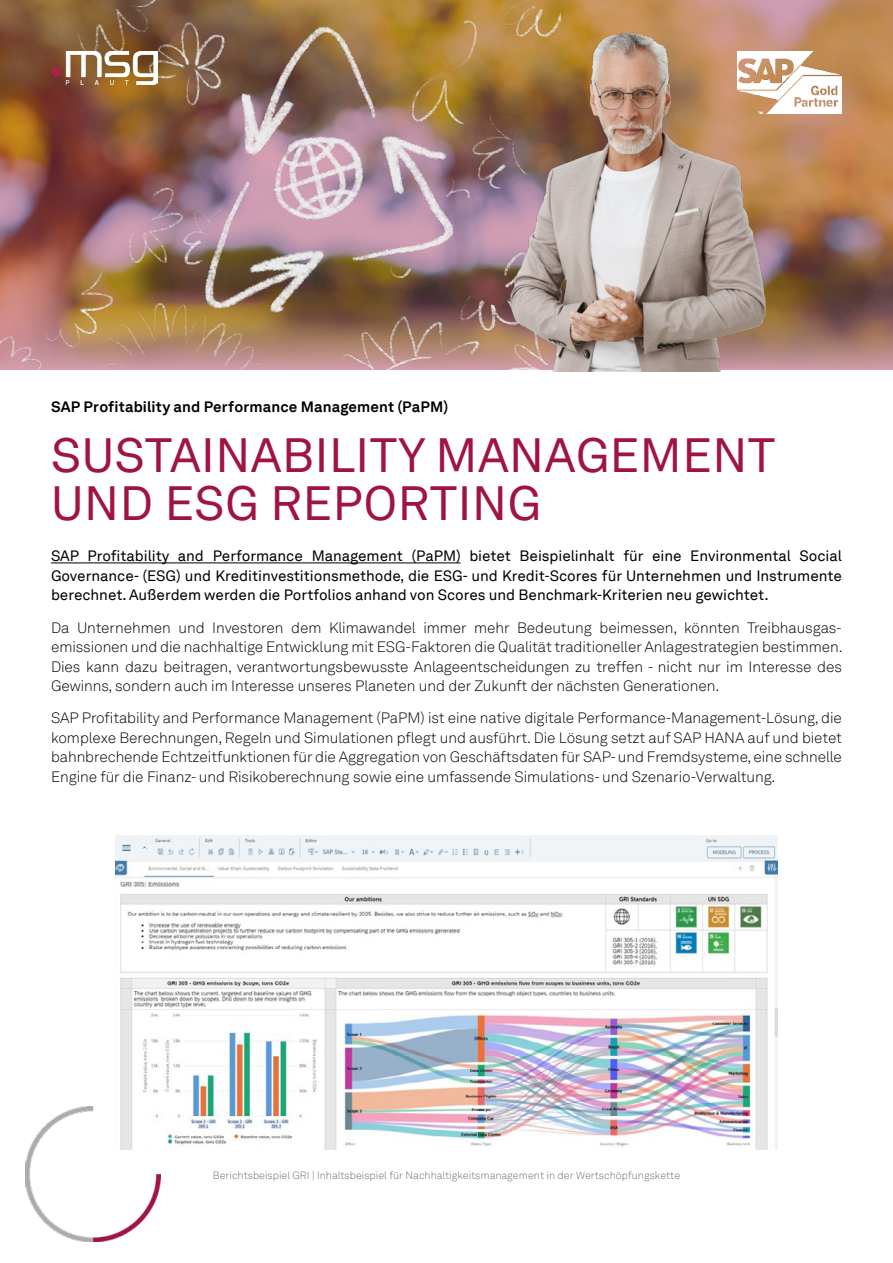
<style>
.page{position:relative;width:893px;height:1263px;background:#fff}
.page>*{position:absolute;margin:0;border:0;box-sizing:border-box;transform-origin:0 0}
.t1{font:48px/48px "Akkurat LLTT";letter-spacing:.01em;color:#a01441}
.t2{font:300 15px/19.5px "Akkurat LLTT";letter-spacing:-.005em;color:#000;text-align:justify}
.t3{font:15px/19.5px "Akkurat LLTT";letter-spacing:-.005em;color:#000;text-align:justify}
.t4{font:700 15px "Akkurat LLTT";letter-spacing:.01em;color:#000}
.t5{font:300 10.5px "Akkurat LLTT";color:#6f6f6f}
</style>
<div class="page">
<svg style="left:561px;top:0;width:332px;height:370px"></svg>
<img style="left:0;top:0;width:561px;height:370px">
<img style="left:510px;top:33px;width:255px;height:338px">
<hr style="left:51px;top:562px;width:409px;height:1px;background:#000">
<img style="left:51px;top:51px;width:106px;height:33px">
<img style="left:737px;top:52px;width:105px;height:61px">
<img style="left:116px;top:836px;width:661px;height:314px">
<img style="left:26px;top:1107px;width:135px;height:135px">
<p class="t4" style="left:51px;top:396px;width:399px">SAP Profitability and Performance Management (PaPM)</p>
<h1 class="t1" style="left:51px;top:429px;width:726px">SUSTAINABILITY MANAGEMENT<br>UND ESG REPORTING</h1>
<p class="t3" style="left:51px;top:546px;width:792px">SAP Profitability and Performance Management (PaPM) bietet Beispielinhalt für eine Environmental Social Governance- (ESG) und Kreditinvestitionsmethode, die ESG- und Kredit-Scores für Unternehmen und Instrumente berechnet. Außerdem werden die Portfolios anhand von Scores und Benchmark-Kriterien neu gewichtet.</p>
<p class="t2" style="left:51px;top:617px;width:793px">Da Unternehmen und Investoren dem Klimawandel immer mehr Bedeutung beimessen, könnten Treibhausgas&shy;emissionen und die nachhaltige Entwicklung mit ESG-Faktoren die Qualität traditioneller Anlagestrategien bestimmen.<br>Dies kann dazu beitragen, verantwortungsbewusste Anlageentscheidungen zu treffen - nicht nur im Interesse des Gewinns, sondern auch im Interesse unseres Planeten und der Zukunft der nächsten Generationen.</p>
<p class="t2" style="left:51px;top:708px;width:792px">SAP Profitability and Performance Management (PaPM) ist eine native digitale Performance-Management-Lösung, die komplexe Berechnungen, Regeln und Simulationen pflegt und ausführt. Die Lösung setzt auf SAP HANA auf und bietet bahnbrechende Echtzeitfunktionen für die Aggregation von Geschäftsdaten für SAP- und Fremdsysteme, eine schnelle Engine für die Finanz- und Risikoberechnung sowie eine umfassende Simulations- und Szenario-Verwaltung.</p>
<p class="t5" style="left:213px;top:1168px;width:469px">Berichtsbeispiel GRI | Inhaltsbeispiel für Nachhaltigkeitsmanagement in der Wertschöpfungskette</p>
</div>
